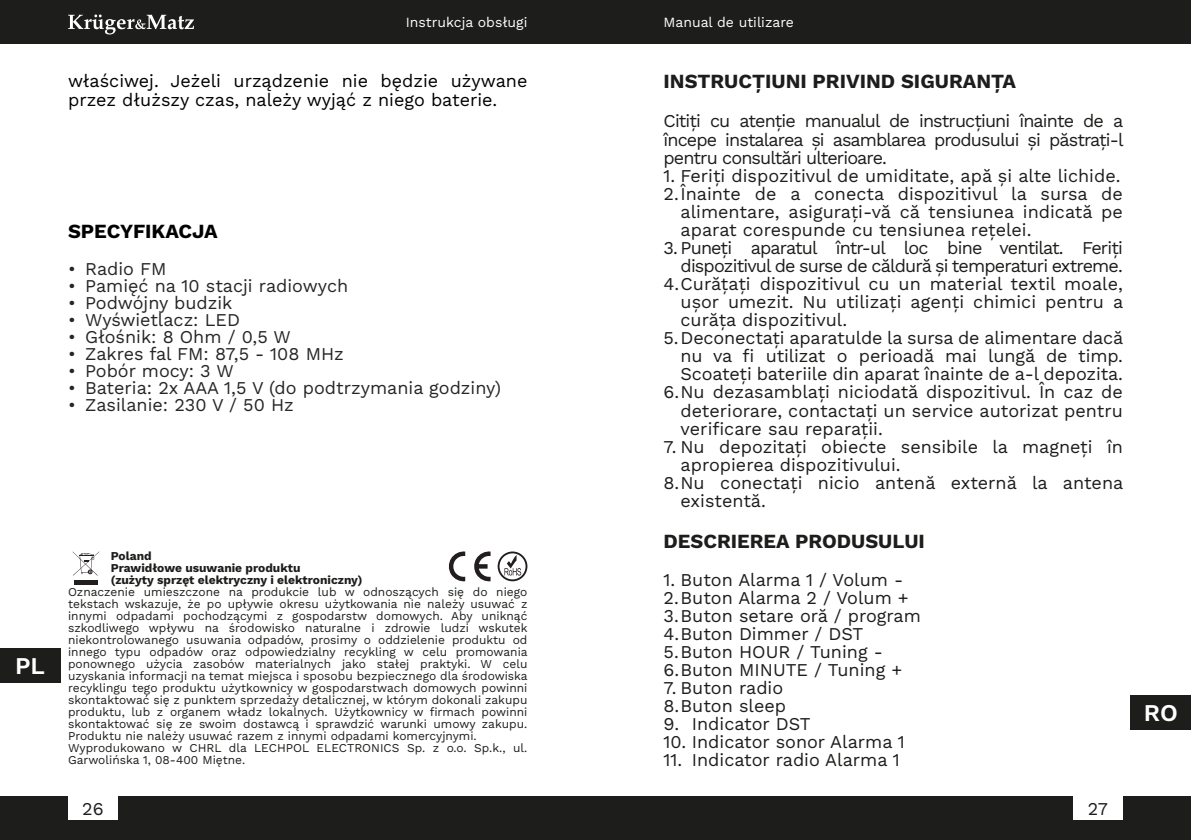
<style>
.page{position:relative;width:1191px;height:840px;background:#fff}
.page>*{position:absolute;margin:0;border:0;box-sizing:border-box;transform-origin:0 0}
.t1{font:600 24px "Work Sans";color:#fff}
.t2{font:700 20px "Work Sans";color:#1d1d1b}
.t3{font:700 20px "Work Sans";color:#000}
.t4{font:18px/18px "Work Sans";color:#1d1d1b}
.t5{font:18px "Work Sans";color:#262625}
.t6{font:18px "Work Sans";letter-spacing:-.045em;color:#1d1d1b}
.t7{font:18px/18.8px "Work Sans";color:#000}
.t8{font:14px "Work Sans";color:#fff}
.t9{font:12px/12px "Work Sans";color:#1d1d1b}
.t10{font:700 12px/12px "Work Sans";color:#1d1d1b}
</style>
<div class="page">
<div style="left:0;top:795px;width:595px;height:44px;background:#1d1d1b"></div>
<div style="left:0;top:0;width:595px;height:44px;background:#1d1d1b"></div>
<svg style="left:68px;top:15px;width:126px;height:19px"></svg>
<div style="left:0;top:647px;width:60px;height:35px;background:#1d1d1b"></div>
<div style="left:68px;top:795px;width:50px;height:24px;background:#fff"></div>
<div style="left:74px;top:580px;width:23px;height:5px;background:#231e1e"></div>
<svg style="left:72px;top:551px;width:27px;height:24px"></svg>
<svg style="left:497px;top:551px;width:30px;height:30px"></svg>
<svg style="left:448px;top:551px;width:42px;height:30px"></svg>
<div style="left:595px;top:0;width:596px;height:44px;background:#1d1d1b"></div>
<div style="left:595px;top:795px;width:596px;height:44px;background:#1d1d1b"></div>
<div style="left:1130px;top:694px;width:61px;height:35px;background:#1d1d1b"></div>
<div style="left:1073px;top:795px;width:50px;height:24px;background:#fff"></div>
<h1 class="t1" style="left:15px;top:651px;width:31px">PL</h1>
<p class="t8" style="left:397px;top:14px;width:132px">Manual de utilizare</p>
<p class="t8" style="left:663px;top:14px;width:132px">Manual de utilizare</p>
<p class="t8" style="left:406px;top:14px;width:123px">Instrukcja obsługi</p>
<p class="t8" style="left:663px;top:14px;width:123px">Instrukcja obsługi</p>
<p class="t7" style="left:68px;top:71px;width:461px">właściwej. Jeżeli urządzenie nie będzie używane przez dłuższy czas, należy wyjąć z niego baterie.</p>
<p class="t3" style="left:68px;top:219px;width:151px">SPECYFIKACJA</p>
<p class="t5" style="left:68px;top:258px;width:100px">• Radio FM</p>
<p class="t5" style="left:68px;top:275px;width:282px">• Pamięć na 10 stacji radiowych</p>
<p class="t5" style="left:68px;top:292px;width:166px">• Podwójny budzik</p>
<p class="t5" style="left:68px;top:309px;width:173px">• Wyświetlacz: LED</p>
<p class="t5" style="left:68px;top:326px;width:224px">• Głośnik: 8 Ohm / 0,5 W</p>
<p class="t5" style="left:68px;top:343px;width:277px">• Zakres fal FM: 87,5 - 108 MHz</p>
<p class="t5" style="left:68px;top:360px;width:167px">• Pobór mocy: 3 W</p>
<p class="t5" style="left:68px;top:377px;width:434px">• Bateria: 2x AAA 1,5 V (do podtrzymania godziny)</p>
<p class="t5" style="left:68px;top:394px;width:227px">• Zasilanie: 230 V / 50 Hz</p>
<p class="t10" style="left:111px;top:549px;width:253px">Poland<br>Prawidłowe usuwanie produktu<br>(zużyty sprzęt elektryczny i elektroniczny)</p>
<p class="t9" style="left:68px;top:585px;width:461px">Oznaczenie umieszczone na produkcie lub w odnoszących się do niego tekstach wskazuje, że po upływie okresu użytkowania nie należy usuwać z innymi odpadami pochodzącymi z gospodarstw domowych. Aby uniknąć szkodliwego wpływu na środowisko naturalne i zdrowie ludzi wskutek niekontrolowanego usuwania odpadów, prosimy o oddzielenie produktu od innego typu odpadów oraz odpowiedzialny recykling w celu promowania ponownego użycia zasobów materialnych jako stałej praktyki. W celu uzyskania informacji na temat miejsca i sposobu bezpiecznego dla środowiska recyklingu tego produktu użytkownicy w gospodarstwach domowych powinni skontaktować się z punktem sprzedaży detalicznej, w którym dokonali zakupu produktu, lub z organem władz lokalnych. Użytkownicy w firmach powinni skontaktować się ze swoim dostawcą i sprawdzić warunki umowy zakupu.<br>Produktu nie należy usuwać razem z innymi odpadami komercyjnymi.<br>Wyprodukowano w CHRL dla LECHPOL ELECTRONICS Sp. z o.o. Sp.k., ul.<br>Garwolińska 1, 08-400 Miętne.</p>
<p class="t2" style="left:663px;top:69px;width:354px">INSTRUCȚIUNI PRIVIND SIGURANȚA</p>
<p class="t4" style="left:663px;top:111px;width:461px;line-height:18.8px;text-align:justify">Citiți cu atenție manualul de instrucțiuni înainte de a începe instalarea și asamblarea produsului și păstrați-l pentru consultări ulterioare.</p>
<p class="t4" style="left:663px;top:167px;width:458px">1. Feriți dispozitivul de umiditate, apă și alte lichide.</p>
<p class="t4" style="left:663px;top:185px;width:461px">2.Înainte de a conecta dispozitivul la sursa de</p>
<p class="t4" style="left:680px;top:203px;width:444px">alimentare, asigurați-vă că tensiunea indicată pe</p>
<p class="t4" style="left:680px;top:221px;width:352px">aparat corespunde cu tensiunea rețelei.</p>
<p class="t6" style="left:663px;top:237px;width:461px">3. Puneți aparatul într-ul loc bine ventilat. Feriți</p>
<p class="t6" style="left:680px;top:255px;width:444px">dispozitivul de surse de căldură și temperaturi extreme.</p>
<p class="t4" style="left:663px;top:275px;width:461px">4.Curățați dispozitivul cu un material textil moale,</p>
<p class="t4" style="left:680px;top:293px;width:444px">ușor umezit. Nu utilizați agenți chimici pentru a</p>
<p class="t4" style="left:680px;top:311px;width:168px">curăța dispozitivul.</p>
<p class="t4" style="left:663px;top:329px;width:461px">5.Deconectați aparatulde la sursa de alimentare dacă</p>
<p class="t4" style="left:680px;top:347px;width:444px">nu va fi utilizat o perioadă mai lungă de timp.</p>
<p class="t4" style="left:680px;top:365px;width:444px">Scoateți bateriile din aparat înainte de a-l depozita.</p>
<p class="t4" style="left:663px;top:383px;width:461px">6.Nu dezasamblați niciodată dispozitivul. În caz de</p>
<p class="t4" style="left:680px;top:401px;width:444px">deteriorare, contactați un service autorizat pentru</p>
<p class="t4" style="left:680px;top:419px;width:204px">verificare sau reparații.</p>
<p class="t4" style="left:663px;top:437px;width:461px">7. Nu depozitați obiecte sensibile la magneți în</p>
<p class="t4" style="left:680px;top:455px;width:222px">apropierea dispozitivului.</p>
<p class="t4" style="left:663px;top:473px;width:461px">8.Nu conectați nicio antenă externă la antena</p>
<p class="t4" style="left:680px;top:491px;width:87px">existentă.</p>
<p class="t2" style="left:663px;top:528px;width:263px">DESCRIEREA PRODUSULUI</p>
<p class="t4" style="left:663px;top:570px;width:259px">1. Buton Alarma 1 / Volum -<br>2.Buton Alarma 2 / Volum +<br>3.Buton setare oră / program<br>4.Buton Dimmer / DST<br>5.Buton HOUR / Tuning -<br>6.Buton MINUTE / Tuning +</p>
<p class="t4" style="left:663px;top:678px;width:124px">7. Buton radio<br>8.Buton sleep</p>
<p class="t4" style="left:663px;top:714px;width:148px">9. Indicator DST</p>
<p class="t4" style="left:663px;top:732px;width:243px">10. Indicator sonor Alarma 1</p>
<p class="t4" style="left:663px;top:750px;width:238px">11. Indicator radio Alarma 1</p>
<p class="t4" style="left:82px;top:798px;width:23px">26</p>
<p class="t4" style="left:1087px;top:798px;width:22px">27</p>
<h1 class="t1" style="left:1143px;top:698px;width:35px">RO</h1>
</div>
